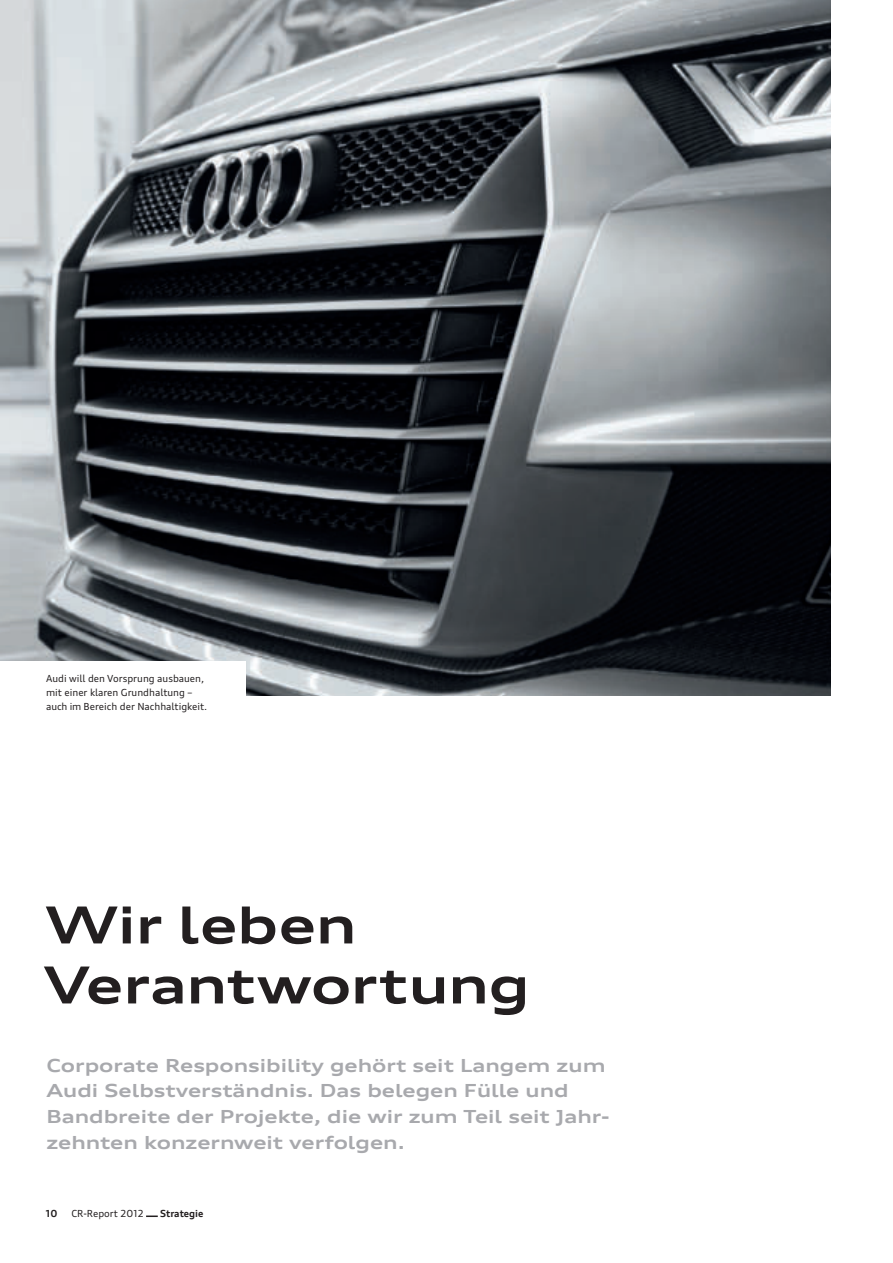
<style>
.page{position:relative;width:893px;height:1263px;background:#fff}
.page>*{position:absolute;margin:0;border:0;box-sizing:border-box;transform-origin:0 0}
.t1{font:700 expanded 51px/60px "Audi Type";letter-spacing:-.005em;color:#231f20}
.t2{font:700 expanded 18px/25.7px "Audi Type";color:#a8a9ad}
.t3{font:9.75px/14.2px "Audi Type";color:#231f20}
.t4{font:700 9.75px "Audi Type";color:#231f20}
</style>
<div class="page">
<img style="left:0;top:0;width:831px;height:695px">
<div style="left:0;top:661px;width:245px;height:56px;background:#fff"></div>
<svg style="left:146px;top:1215px;width:12px;height:2px"></svg>
<p class="t3" style="left:46px;top:672px;width:163px">Audi will den Vorsprung ausbauen, mit einer klaren Grundhaltung – auch im Bereich der Nachhaltigkeit.</p>
<h1 class="t1" style="left:44px;top:900px;width:487px">Wir leben<br>Verantwortung</h1>
<p class="t2" style="left:46px;top:1054px;width:565px">Corporate Responsibility gehört seit Langem zum Audi Selbstverständnis. Das belegen Fülle und Bandbreite der Projekte, die wir zum Teil seit Jahr&shy;zehnten konzernweit verfolgen.</p>
<p class="t4" style="left:46px;top:1209px;width:13px">10</p>
<p class="t3" style="left:71px;top:1207px;width:74px">CR-Report 2012</p>
<p class="t4" style="left:160px;top:1209px;width:45px">Strategie</p>
</div>
